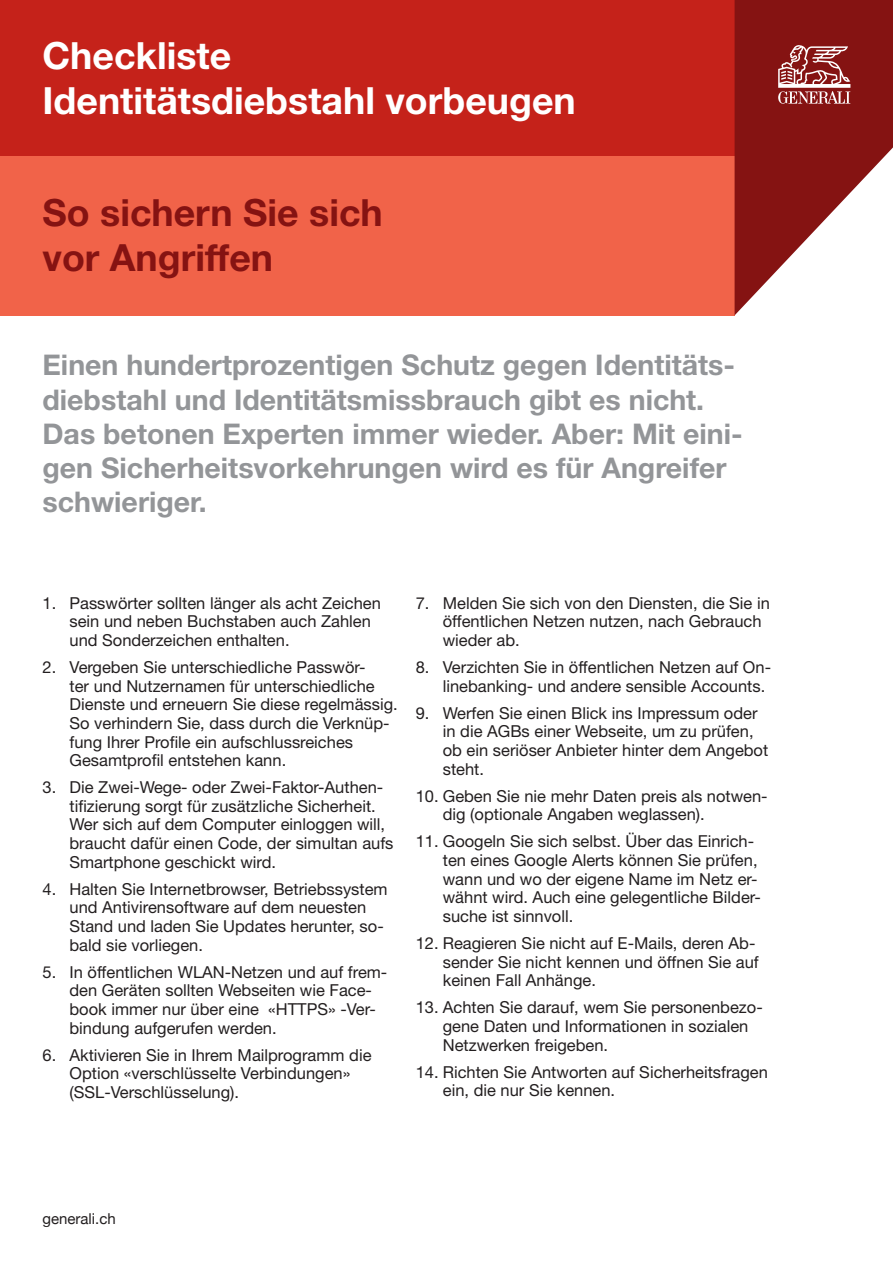
<style>
.page{position:relative;width:893px;height:1263px;background:#fff}
.page>*{position:absolute;margin:0;border:0;box-sizing:border-box;transform-origin:0 0}
.t1{font:700 37.5px "Helvetica Neue LT Std";color:#fff}
.t2{font:700 37.5px/45px "Helvetica Neue LT Std";color:#851312}
.t3{font:700 28.5px/34.2px "Helvetica Neue LT Std";color:#939598}
.t4{font:16.5px/18.6px "Helvetica Neue LT Std";color:#231f20}
.t5{font:15px "Helvetica Neue";color:#231f20}
</style>
<div class="page">
<div style="left:0;top:0;width:735px;height:156px;background:#c5221a"></div>
<div style="left:0;top:156px;width:735px;height:159px;background:#f16349"></div>
<svg style="left:735px;top:0;width:158px;height:315px;fill:#851312"></svg>
<svg style="left:778px;top:45px;width:72px;height:59px"></svg>
<p class="t1" style="left:43px;top:33px;width:190px">Checkliste</p>
<p class="t1" style="left:43px;top:78px;width:535px">Identitätsdiebstahl vorbeugen</p>
<p class="t2" style="left:43px;top:189px;width:342px">So sichern Sie sich vor Angriffen</p>
<p class="t3" style="left:43px;top:348px;width:702px">Einen hundertprozentigen Schutz gegen Identitäts&shy;diebstahl und Identitätsmissbrauch gibt es nicht.<br>Das betonen Experten immer wieder. Aber: Mit eini&shy;gen Sicherheitsvorkehrungen wird es für Angreifer schwieriger.</p>
<p class="t4" style="left:70px;top:593px;width:313px;text-indent:-27px">1. Passwörter sollten länger als acht Zeichen sein und neben Buchstaben auch Zahlen und Sonderzeichen enthalten.</p>
<p class="t4" style="left:70px;top:658px;width:330px;text-indent:-27px">2. Vergeben Sie unterschiedliche Passwör-<br>ter und Nutzernamen für unterschiedliche Dienste und erneuern Sie diese regelmässig.<br>So verhindern Sie, dass durch die Verknüp&shy;fung Ihrer Profile ein aufschlussreiches Gesamtprofil entstehen kann.</p>
<p class="t4" style="left:70px;top:778px;width:325px;text-indent:-27px">3. Die Zwei-Wege- oder Zwei-Faktor-Authen&shy;tifizierung sorgt für zusätzliche Sicherheit.<br>Wer sich auf dem Computer einloggen will, braucht dafür einen Code, der simultan aufs Smartphone geschickt wird.</p>
<p class="t4" style="left:70px;top:879px;width:320px;text-indent:-27px">4. Halten Sie Internetbrowser, Betriebssystem und Antivirensoftware auf dem neuesten Stand und laden Sie Updates herunter, so&shy;bald sie vorliegen.</p>
<p class="t4" style="left:70px;top:962px;width:319px;text-indent:-27px">5. In öffentlichen WLAN-Netzen und auf frem&shy;den Geräten sollten Webseiten wie Face&shy;book immer nur über eine «HTTPS» -Ver&shy;bindung aufgerufen werden.</p>
<p class="t4" style="left:70px;top:1045px;width:303px;text-indent:-27px">6. Aktivieren Sie in Ihrem Mailprogramm die<br>Option «verschlüsselte Verbindungen» (SSL-Verschlüsselung).</p>
<p class="t4" style="left:443px;top:593px;width:329px;text-indent:-27px">7. Melden Sie sich von den Diensten, die Sie in öffentlichen Netzen nutzen, nach Gebrauch wieder ab.</p>
<p class="t4" style="left:443px;top:658px;width:330px;text-indent:-27px">8. Verzichten Sie in öffentlichen Netzen auf On&shy;linebanking- und andere sensible Accounts.</p>
<p class="t4" style="left:443px;top:703px;width:327px;text-indent:-27px">9. Werfen Sie einen Blick ins Impressum oder in die AGBs einer Webseite, um zu prüfen, ob ein seriöser Anbieter hinter dem Angebot steht.</p>
<p class="t4" style="left:443px;top:786px;width:326px;text-indent:-27px">10. Geben Sie nie mehr Daten preis als notwen&shy;dig (optionale Angaben weglassen).</p>
<p class="t4" style="left:443px;top:832px;width:320px;text-indent:-27px">11. Googeln Sie sich selbst. Über das Einrich&shy;ten eines Google Alerts können Sie prüfen, wann und wo der eigene Name im Netz er&shy;wähnt wird. Auch eine gelegentliche Bilder&shy;suche ist sinnvoll.</p>
<p class="t4" style="left:443px;top:933px;width:318px;text-indent:-27px">12. Reagieren Sie nicht auf E-Mails, deren Ab&shy;sender Sie nicht kennen und öffnen Sie auf keinen Fall Anhänge.</p>
<p class="t4" style="left:443px;top:998px;width:321px;text-indent:-27px">13. Achten Sie darauf, wem Sie personenbezo&shy;gene Daten und Informationen in sozialen<br>Netzwerken freigeben.</p>
<p class="t4" style="left:443px;top:1062px;width:327px;text-indent:-27px">14. Richten Sie Antworten auf Sicherheitsfragen ein, die nur Sie kennen.</p>
<p class="t5" style="left:43px;top:1208px;width:75px">generali.ch</p>
</div>
